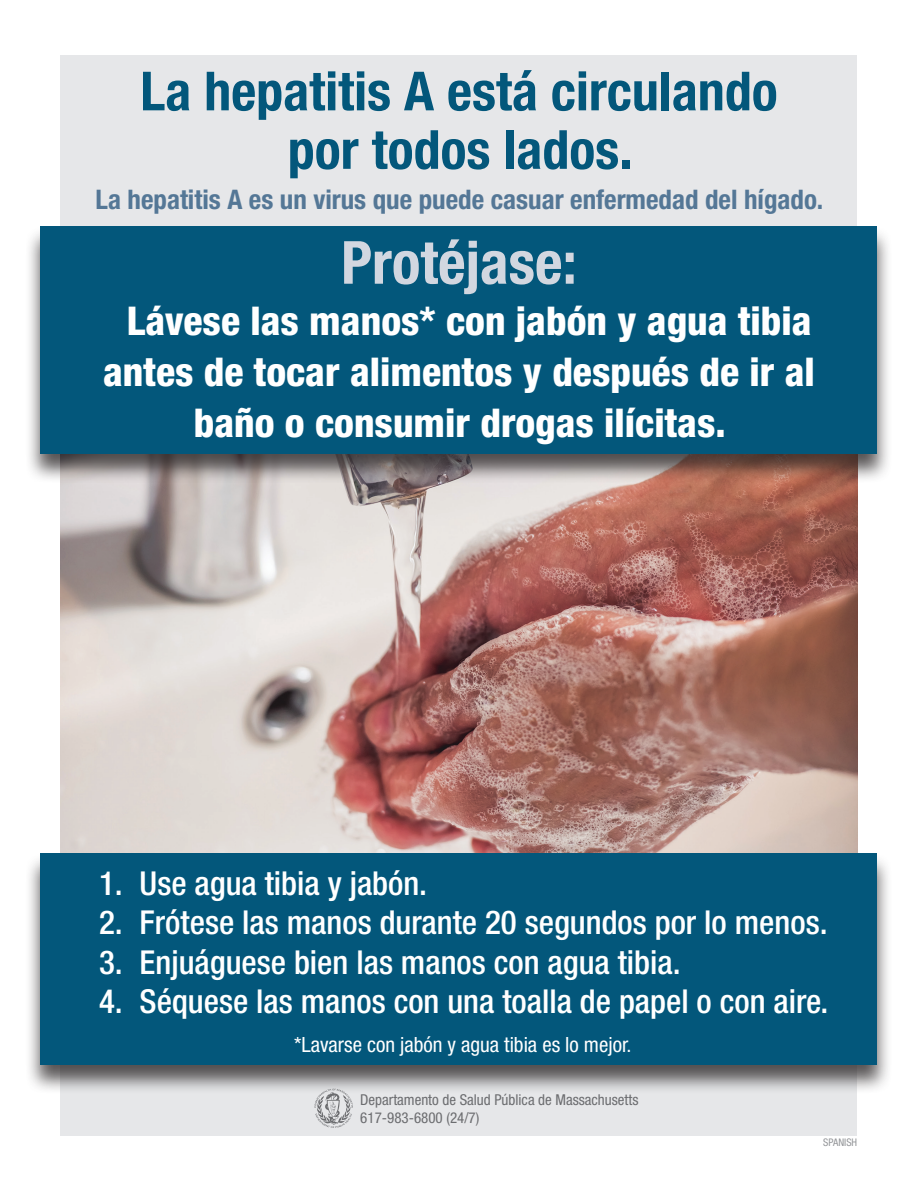
<style>
.page{position:relative;width:918px;height:1188px;background:#fff}
.page>*{position:absolute;margin:0;border:0;box-sizing:border-box;transform-origin:0 0}
.t1{font:700 condensed 59.55px "Helvetica Neue LT Std";color:#d2d7e0}
.t2{font:700 condensed 54px/58.5px "Helvetica Neue LT Std";color:#03577b;text-align:center}
.t3{font:800 condensed 39.75px/51px "Helvetica Neue LT Std";color:#fff;text-align:center}
.t4{font:500 condensed 33px "Helvetica Neue LT Std";color:#fff}
.t5{font:700 condensed 27px "Helvetica Neue LT Std";color:#547796}
.t6{font:condensed 21px "Helvetica Neue LT Std";color:#fff}
.t7{font:condensed 15px "Helvetica Neue LT Std";color:#6c6d70}
.t8{font:condensed 10.5px "Helvetica Neue LT Std";color:#939598}
</style>
<div class="page">
<div style="left:61px;top:55px;width:796px;height:1080px;background:#e6e7e9"></div>
<img style="left:61px;top:484px;width:796px;height:369px">
<div style="left:25px;top:225px;width:868px;height:259px;background:#231f20;opacity:.75"></div>
<div style="left:40px;top:226px;width:838px;height:228px;background:#03577b"></div>
<div style="left:25px;top:853px;width:868px;height:242px;background:#231f20;opacity:.75"></div>
<div style="left:40px;top:853px;width:838px;height:212px;background:#03577b"></div>
<svg style="left:314px;top:1089px;width:39px;height:39px"></svg>
<p class="t2" style="left:140px;top:61px;width:639px">La hepatitis A está circulando por todos lados.</p>
<p class="t5" style="left:96px;top:183px;width:729px">La hepatitis A es un virus que puede casuar enfermedad del hígado.</p>
<p class="t1" style="left:341px;top:226px;width:237px">Protéjase:</p>
<p class="t3" style="left:103px;top:294px;width:713px">Lávese las manos* con jabón y agua tibia antes de tocar alimentos y después de ir al baño o consumir drogas ilícitas.</p>
<p class="t4" style="left:99px;top:863px;width:330px">1. Use agua tibia y jabón.</p>
<p class="t4" style="left:99px;top:903px;width:730px">2. Frótese las manos durante 20 segundos por lo menos.</p>
<p class="t4" style="left:99px;top:942px;width:583px">3. Enjuáguese bien las manos con agua tibia.</p>
<p class="t4" style="left:99px;top:982px;width:731px">4. Séquese las manos con una toalla de papel o con aire.</p>
<p class="t6" style="left:294px;top:1032px;width:339px">*Lavarse con jabón y agua tibia es lo mejor.</p>
<p class="t7" style="left:360px;top:1091px;width:280px">Departamento de Salud Pública de Massachusetts</p>
<p class="t7" style="left:360px;top:1109px;width:121px">617-983-6800 (24/7)</p>
<p class="t8" style="left:823px;top:1137px;width:36px">SPANISH</p>
</div>
